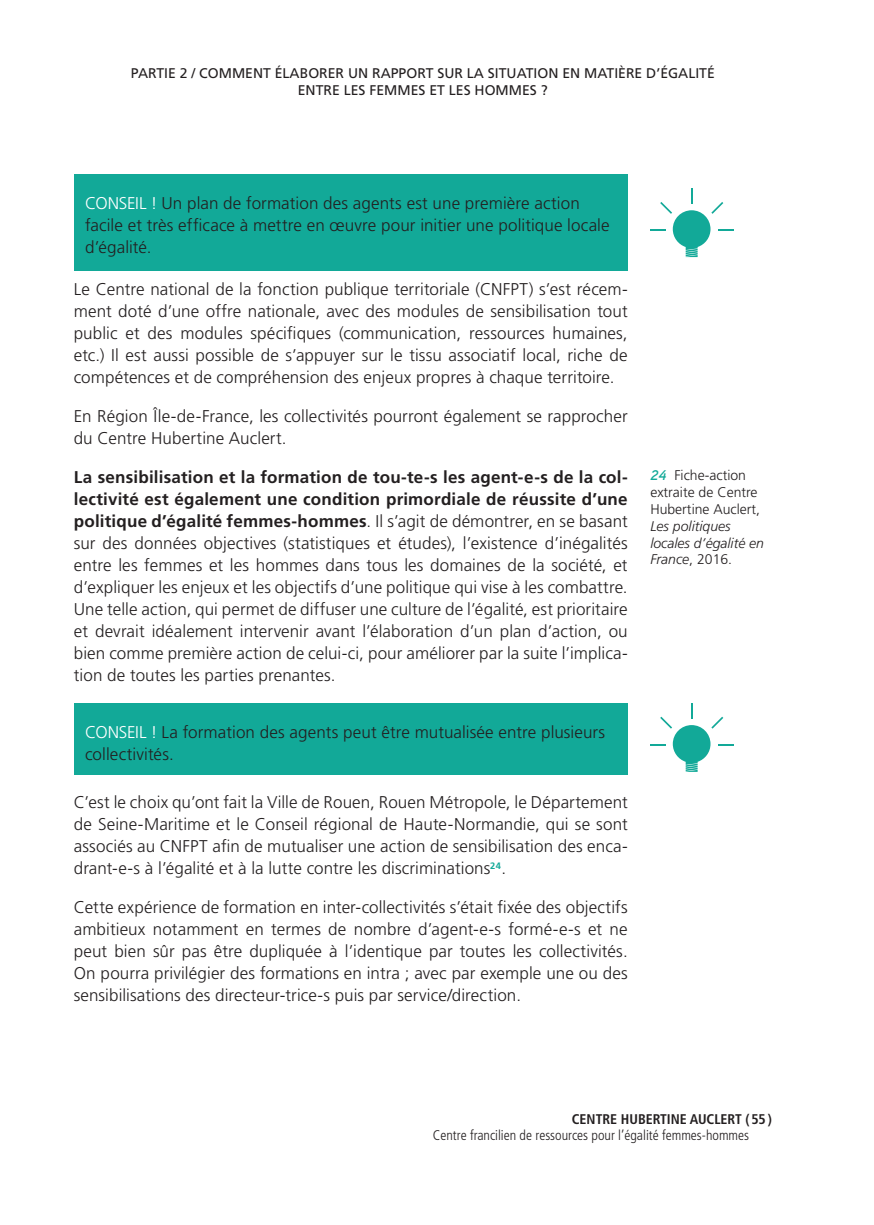
<style>
.page{position:relative;width:874px;height:1225px;background:#fff}
.page>*{position:absolute;margin:0;border:0;box-sizing:border-box;transform-origin:0 0}
.t1{font:300 17px/22px "Frutiger LT Std";letter-spacing:.005em;color:#231f20;text-align:justify}
.t2{font:14px "Frutiger LT Std";color:#231f20}
.t3{font:300 condensed 14px "Frutiger LT Std";color:#231f20}
.t4{font:300 14px/16.8px "Frutiger LT Std";color:#231f20}
.t5{font:italic 300 14px/16.8px "Frutiger LT Std";color:#231f20}
.t6{font:700 condensed 14px "Frutiger LT Std";color:#231f20}
.s1{color:#fff}
.s2{font-weight:700}
.s3{font-family:"Aaux Pro OT";font-weight:700;font-style:italic;color:#12a998}
.s4{font-style:normal}
</style>
<div class="page">
<svg style="left:650px;top:188px;width:82px;height:69px"></svg>
<svg style="left:650px;top:703px;width:82px;height:69px"></svg>
<div style="left:74px;top:174px;width:553px;height:97px;background:#12a998"></div>
<div style="left:74px;top:703px;width:553px;height:71px;background:#12a998"></div>
<p class="t2" style="left:131px;top:65px;width:198px">PARTIE 2 / COMME NT ÉLABORER</p>
<p class="t2" style="left:348px;top:65px;width:34px">UN RAPP</p>
<p class="t2" style="left:406px;top:65px;width:310px">ORT SUR LA SITUATION EN MATI ÈRE D’ÉGALITÉ</p>
<p class="t2" style="left:297px;top:82px;width:27px">ENTRE</p>
<p class="t2" style="left:343px;top:82px;width:205px">LES FEMMES ET LES HOMMES ?</p>
<p class="t1" style="left:85px;top:192px;width:526px;text-align:left"><span class="s1">Conseil !</span> U n plan de formation des agents est une première action facile et très efficace à mettre en œuvre pour initier une politique locale d’égalité.</p>
<p class="t1" style="left:74px;top:278px;width:555px">Le Centre national de la fonction publique territoriale (CNFPT) s’est récem&shy;ment doté d’une offre nationale, avec des modules de sensibilisation tout public et des modules spécifiques (communication, ressources humaines, etc.) I l est aussi possible de s’appuyer sur le tissu associatif local, riche de compétences et de compréhension des enjeux propres à chaque territoire.</p>
<p class="t1" style="left:74px;top:405px;width:555px">En Région Île-de-France, les collectivités pourront également se rapprocher du Centre H ubertine Auclert.</p>
<p class="t1" style="left:74px;top:467px;width:555px"><span class="s2">La sensibilisation et la formation de tou-te-s les agent-e-s de la col&shy;lectivité est également une condition primordiale de réussite d’une politique d’égalité femmes-hommes</span>. I l s’agit de démontrer, en se basant sur des données objectives (statistiques et études), l’existence d’inégalités entre les femmes et les hommes dans tous les domaines de la société, et d’expliquer les enjeux et les objectifs d’une politique qui vise à les combattre.<br>U ne telle action, qui permet de diffuser une culture de l’égalité, est prioritaire et devrait idéalement intervenir avant l’élaboration d’un plan d’action, ou bien comme première action de celui-ci, pour améliorer par la suite l’implica&shy;tion de toutes les parties prenantes.</p>
<p class="t1" style="left:85px;top:721px;width:521px"><span class="s1">Conseil !</span> La formation des agents peut être mutualisée entre plusieurs collectivités.</p>
<p class="t1" style="left:74px;top:791px;width:555px">C’est le choix qu’ont fait la Ville de Rouen, Rouen Métropole, le Département de Seine-Maritime et le Conseil régional de Haute-Normandie, qui se sont associés au CNFPT afin de mutualiser une action de sensibilisation des enca&shy;drant-e-s à l’égalité et à la lutte contre les discriminations<sup>24</sup>.</p>
<p class="t1" style="left:74px;top:897px;width:555px">Cette expérience de formation en inter-collectivités s’était fixée des objectifs ambitieux notamment en termes de nombre d’agent-e-s formé-e-s et ne peut bien sûr pas être dupliquée à l’identique par toutes les collectivités.<br>On pourra privilégier des formations en intra ; avec par exemple une ou des sensibilisations des directeur-trice-s puis par service/direction.</p>
<p class="t4" style="left:650px;top:467px;width:111px"><span class="s3">24</span> Fiche-action extraite de Centre<br>H ubertine Auclert,</p>
<p class="t5" style="left:650px;top:518px;width:115px">Les politiques locales d’égalité en<br>France<span class="s4">, 2016.</span></p>
<p class="t6" style="left:571px;top:1110px;width:201px">CENTRE HUBERTINE AUCLERT (55)</p>
<p class="t3" style="left:433px;top:1127px;width:317px">Centre francilien de ressources pour l’égalité femmes-hommes</p>
</div>
